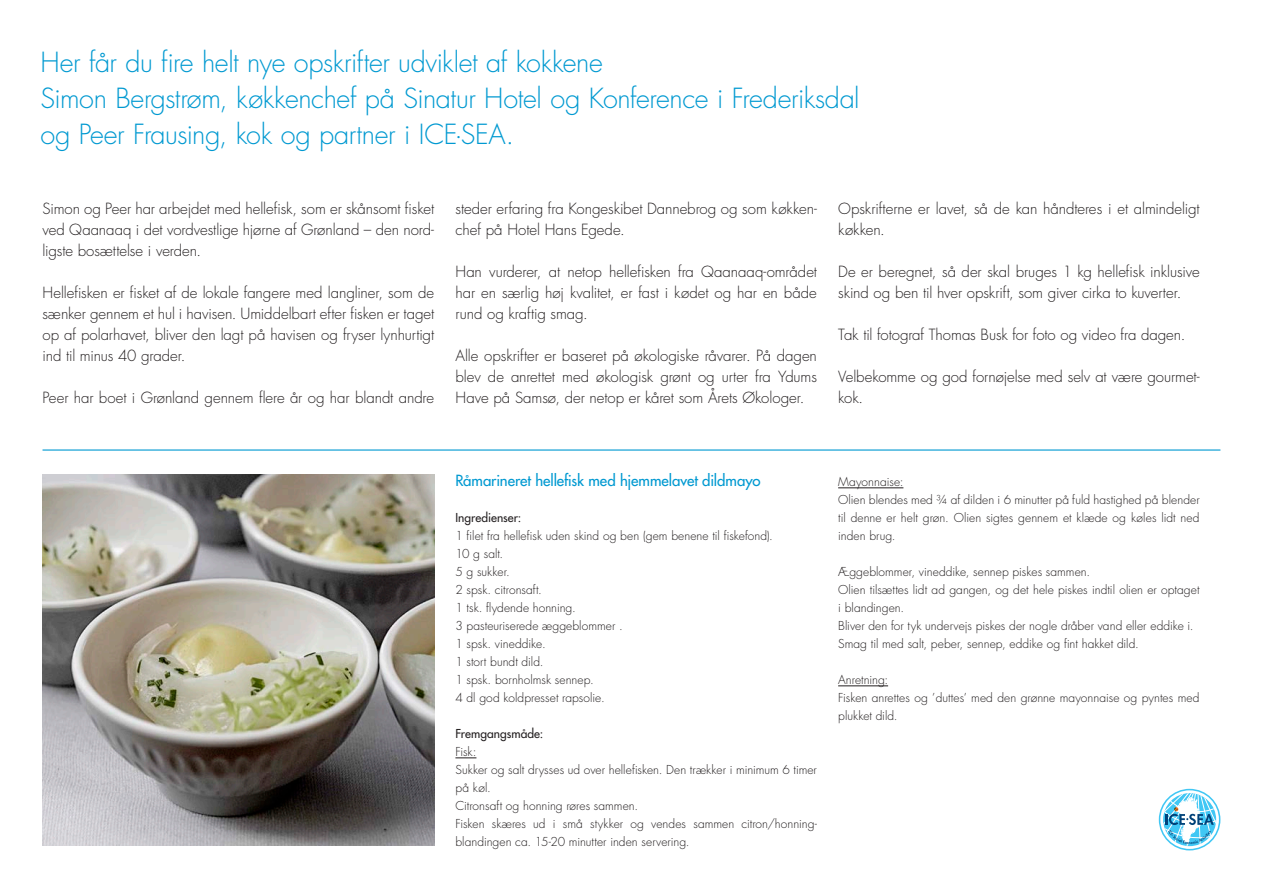
<style>
.page{position:relative;width:1263px;height:893px;background:#fff}
.page>*{position:absolute;margin:0;border:0;box-sizing:border-box;transform-origin:0 0}
.t1{font:300 27px/36px "Futura";letter-spacing:-.015em;color:#0099d1}
.t2{font:300 15px/21px "Futura";letter-spacing:-.005em;color:#231f20;text-align:justify}
.t3{font:15px "Futura";letter-spacing:-.005em;color:#0099d1}
.t4{font:300 12px/18px "Futura";letter-spacing:.005em;color:#231f20}
.t5{font:12px "Futura";letter-spacing:.005em;color:#231f20}
</style>
<div class="page">
<svg style="left:1159px;top:789px;width:61px;height:61px"></svg>
<hr style="left:43px;top:449px;width:1177px;height:2px;background:#0099d1">
<img style="left:43px;top:474px;width:391px;height:371px">
<svg style="left:455px;top:757px;width:21px;height:1px"></svg>
<hr style="left:838px;top:487px;width:65px;height:1px;background:#231f20">
<hr style="left:838px;top:685px;width:50px;height:1px;background:#231f20">
<p class="t1" style="left:40px;top:44px;width:564px">Her får du fire helt nye opskrifter udviklet af kokkene</p>
<p class="t1" style="left:40px;top:80px;width:821px">Simon Bergstrøm, køkkenchef på Sinatur Hotel og Konference i Frederiksdal og Peer Frausing, kok og partner i ICE·SEA.</p>
<p class="t2" style="left:43px;top:198px;width:393px">Simon og Peer har arbejdet med hellefisk, som er skånsomt fisket ved Qaanaaq i det vordvestlige hjørne af Grønland – den nord&shy;ligste bosættelse i verden.</p>
<p class="t2" style="left:43px;top:282px;width:393px">Hellefisken er fisket af de lokale fangere med langliner, som de sænker gennem et hul i havisen. Umiddelbart efter fisken er taget op af polarhavet, bliver den lagt på havisen og fryser lynhurtigt ind til minus 40 grader.</p>
<p class="t2" style="left:43px;top:387px;width:393px">Peer har boet i Grønland gennem flere år og har blandt andre</p>
<p class="t2" style="left:455px;top:198px;width:363px">steder erfaring fra Kongeskibet Dannebrog og som køkken&shy;chef på Hotel Hans Egede.</p>
<p class="t2" style="left:455px;top:261px;width:363px">Han vurderer, at netop hellefisken fra Qaanaaq-området har en særlig høj kvalitet, er fast i kødet og har en både rund og kraftig smag.</p>
<p class="t2" style="left:455px;top:345px;width:363px">Alle opskrifter er baseret på økologiske råvarer. På dagen blev de anrettet med økologisk grønt og urter fra Ydums Have på Samsø, der netop er kåret som Årets Økologer.</p>
<p class="t2" style="left:838px;top:198px;width:363px">Opskrifterne er lavet, så de kan håndteres i et almindeligt køkken.</p>
<p class="t2" style="left:838px;top:261px;width:363px">De er beregnet, så der skal bruges 1 kg hellefisk inklusive skind og ben til hver opskrift, som giver cirka to kuverter.</p>
<p class="t2" style="left:838px;top:324px;width:349px">Tak til fotograf Thomas Busk for foto og video fra dagen.</p>
<p class="t2" style="left:838px;top:366px;width:363px">Velbekomme og god fornøjelse med selv at være gourmet&shy;kok.</p>
<p class="t3" style="left:455px;top:471px;width:307px">Råmarineret hellefisk med hjemmelavet dildmayo</p>
<p class="t5" style="left:455px;top:510px;width:67px">Ingredienser:</p>
<p class="t4" style="left:455px;top:527px;width:319px">1 filet fra hellefisk uden skind og ben (gem benene til fiskefond).</p>
<p class="t4" style="left:455px;top:545px;width:49px">10 g salt.</p>
<p class="t4" style="left:455px;top:563px;width:56px">5 g sukker.</p>
<p class="t4" style="left:455px;top:581px;width:88px">2 spsk. citronsaft.</p>
<p class="t4" style="left:455px;top:599px;width:122px">1 tsk. flydende honning.</p>
<p class="t4" style="left:455px;top:617px;width:169px">3 pasteuriserede æggeblommer .</p>
<p class="t4" style="left:455px;top:635px;width:92px">1 spsk. vineddike.</p>
<p class="t4" style="left:455px;top:653px;width:90px">1 stort bundt dild.</p>
<p class="t4" style="left:455px;top:671px;width:140px">1 spsk. bornholmsk sennep.</p>
<p class="t4" style="left:455px;top:689px;width:151px">4 dl god koldpresset rapsolie.</p>
<p class="t5" style="left:455px;top:726px;width:89px">Fremgangsmåde:</p>
<p class="t4" style="left:455px;top:743px;width:23px">Fisk:</p>
<p class="t4" style="left:455px;top:761px;width:363px">Sukker og salt drysses ud over hellefisken. Den trækker i minimum 6 timer på køl.</p>
<p class="t4" style="left:455px;top:797px;width:184px">Citronsaft og honning røres sammen.</p>
<p class="t4" style="left:455px;top:815px;width:363px">Fisken skæres ud i små stykker og vendes sammen citron/honning&shy;blandingen ca. 15-20 minutter inden servering.</p>
<p class="t4" style="left:838px;top:473px;width:67px">Mayonnaise:</p>
<p class="t4" style="left:838px;top:491px;width:363px;text-align:justify">Olien blendes med ¾ af dilden i 6 minutter på fuld hastighed på blender til denne er helt grøn. Olien sigtes gennem et klæde og køles lidt ned inden brug.</p>
<p class="t4" style="left:838px;top:563px;width:253px">Æggeblommer, vineddike, sennep piskes sammen.</p>
<p class="t4" style="left:838px;top:581px;width:363px">Olien tilsættes lidt ad gangen, og det hele piskes indtil olien er optaget i blandingen.</p>
<p class="t4" style="left:838px;top:617px;width:357px">Bliver den for tyk undervejs piskes der nogle dråber vand eller eddike i.</p>
<p class="t4" style="left:838px;top:635px;width:302px">Smag til med salt, peber, sennep, eddike og fint hakket dild.</p>
<p class="t4" style="left:838px;top:671px;width:51px">Anretning:</p>
<p class="t4" style="left:838px;top:689px;width:363px">Fisken anrettes og ’duttes’ med den grønne mayonnaise og pyntes med plukket dild.</p>
</div>
